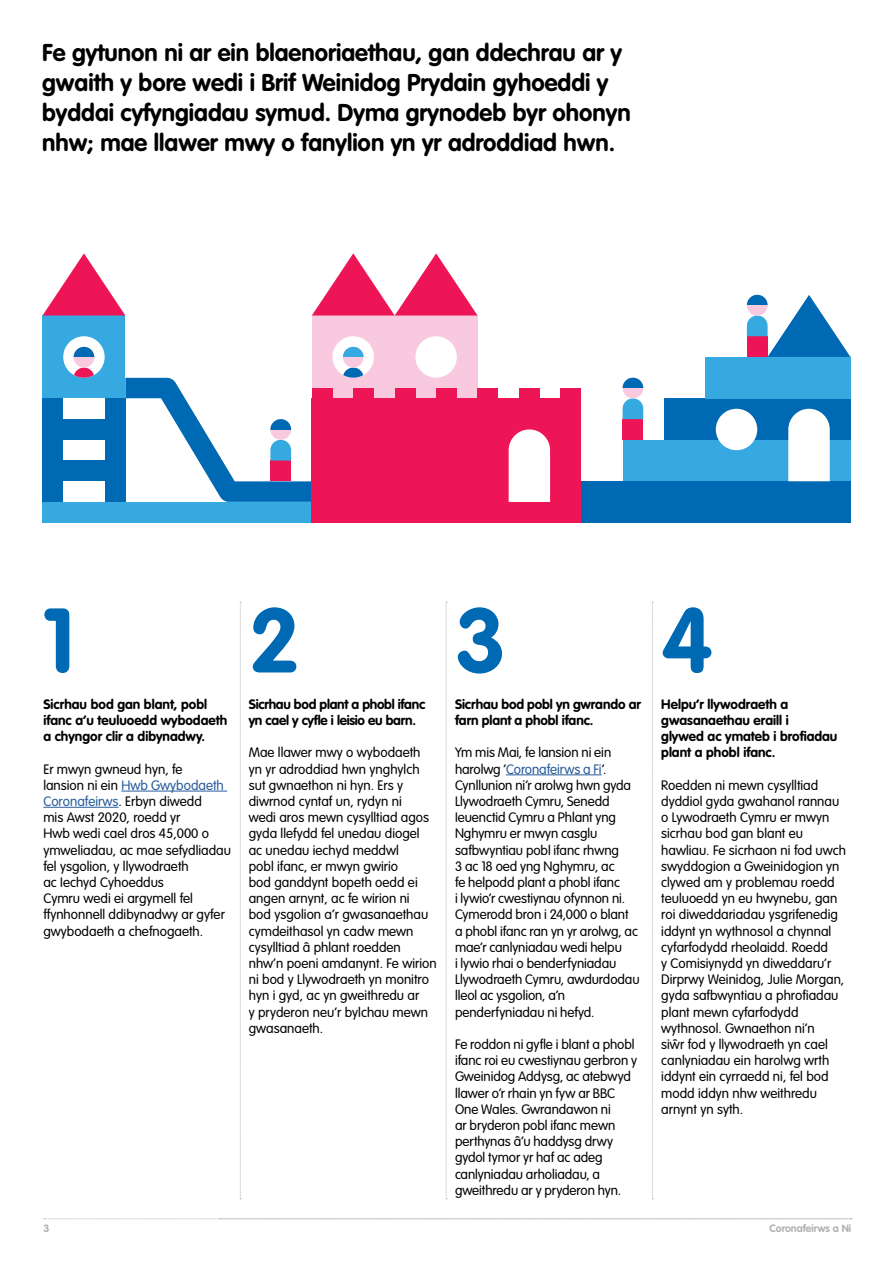
<style>
.page{position:relative;width:893px;height:1263px;background:#fff}
.page>*{position:absolute;margin:0;border:0;box-sizing:border-box;transform-origin:0 0}
.t1{font:700 90px "VAG Rounded";color:#0069b4}
.t2{font:700 24px/30px "VAG Rounded";color:#000}
.t3{font:300 13.5px/16.2px "VAG Rounded";color:#000}
.t4{font:700 13.5px/16.2px "VAG Rounded";color:#000}
.t5{font:700 13.5px/16.2px "VAG Rounded";letter-spacing:-.02em;color:#000}
.t6{font:700 10.5px "VAG Rounded";color:#b3b2b2}
.s1{color:#275b9b}
</style>
<div class="page">
<svg style="left:44px;top:1218px;width:808px;height:1px"></svg>
<hr style="left:121px;top:791px;width:106px;height:1px;background:#275b9b">
<hr style="left:43px;top:807px;width:75px;height:1px;background:#275b9b">
<hr style="left:506px;top:774px;width:96px;height:1px;background:#275b9b">
<div style="left:43px;top:502px;width:269px;height:21px;background:#36a9e1"></div>
<div style="left:43px;top:398px;width:20px;height:104px;background:#0069b4"></div>
<div style="left:105px;top:398px;width:20px;height:104px;background:#0069b4"></div>
<div style="left:53px;top:460px;width:62px;height:21px;background:#0069b4"></div>
<div style="left:53px;top:419px;width:62px;height:21px;background:#0069b4"></div>
<div style="left:43px;top:315px;width:82px;height:83px;background:#36a9e1"></div>
<div style="left:63px;top:336px;width:42px;height:42px;background:#fff;border-radius:50%"></div>
<svg style="left:43px;top:253px;width:82px;height:62px"></svg>
<svg style="left:125px;top:378px;width:187px;height:124px"></svg>
<div style="left:270px;top:419px;width:21px;height:21px;background:#f8c9df;border-radius:50%"></div>
<svg style="left:270px;top:419px;width:21px;height:10px"></svg>
<svg style="left:74px;top:368px;width:20px;height:10px"></svg>
<div style="left:74px;top:347px;width:20px;height:21px;background:#f8c9df;border-radius:50%"></div>
<div style="left:74px;top:347px;width:20px;height:10px;background:#0069b4"></div>
<div style="left:312px;top:315px;width:83px;height:83px;background:#f8c9df"></div>
<div style="left:333px;top:336px;width:41px;height:42px;background:#fff;border-radius:50%"></div>
<svg style="left:343px;top:368px;width:21px;height:10px"></svg>
<div style="left:343px;top:347px;width:21px;height:21px;background:#f8c9df;border-radius:50%"></div>
<svg style="left:343px;top:347px;width:21px;height:10px"></svg>
<div style="left:395px;top:315px;width:83px;height:83px;background:#f8c9df"></div>
<div style="left:415px;top:336px;width:42px;height:42px;background:#fff;border-radius:50%"></div>
<svg style="left:312px;top:253px;width:165px;height:62px"></svg>
<div style="left:312px;top:398px;width:269px;height:125px;background:#ed1556"></div>
<svg style="left:509px;top:429px;width:41px;height:73px;background:#fdeff3"></svg>
<div style="left:519px;top:388px;width:21px;height:10px;background:#ed1556"></div>
<div style="left:560px;top:388px;width:21px;height:10px;background:#ed1556"></div>
<div style="left:436px;top:388px;width:21px;height:10px;background:#ed1556"></div>
<div style="left:478px;top:388px;width:20px;height:10px;background:#ed1556"></div>
<div style="left:353px;top:388px;width:21px;height:10px;background:#ed1556"></div>
<div style="left:312px;top:388px;width:21px;height:10px;background:#ed1556"></div>
<div style="left:395px;top:388px;width:20px;height:10px;background:#ed1556"></div>
<div style="left:623px;top:419px;width:20px;height:21px;background:#ed1556"></div>
<svg style="left:623px;top:398px;width:20px;height:21px"></svg>
<div style="left:623px;top:378px;width:20px;height:20px;background:#f8c9df;border-radius:50%"></div>
<div style="left:623px;top:378px;width:20px;height:10px;background:#0069b4"></div>
<svg style="left:747px;top:295px;width:103px;height:62px"></svg>
<div style="left:664px;top:398px;width:186px;height:42px;background:#0069b4"></div>
<div style="left:705px;top:357px;width:145px;height:41px;background:#36a9e1"></div>
<div style="left:623px;top:440px;width:227px;height:41px;background:#36a9e1"></div>
<div style="left:581px;top:481px;width:269px;height:42px;background:#0069b4"></div>
<svg style="left:788px;top:409px;width:42px;height:72px;background:#edf4f9"></svg>
<div style="left:716px;top:409px;width:41px;height:41px;background:#fff;border-radius:50%"></div>
<svg style="left:240px;top:602px;width:1px;height:597px"></svg>
<svg style="left:446px;top:602px;width:1px;height:597px"></svg>
<svg style="left:652px;top:602px;width:1px;height:597px"></svg>
<h2 class="t2" style="left:42px;top:38px;width:590px">Fe gytunon ni ar ein blaenoriaethau, gan ddechrau ar y gwaith y bore wedi i Brif Weinidog Prydain gyhoeddi y byddai cyfyngiadau symud. Dyma grynodeb byr ohonyn nhw; mae llawer mwy o fanylion yn yr adroddiad hwn.</h2>
<h1 class="t1" style="left:42px;top:588px;width:35px">1</h1>
<h1 class="t1" style="left:249px;top:588px;width:53px">2</h1>
<h1 class="t1" style="left:455px;top:588px;width:53px">3</h1>
<h1 class="t1" style="left:661px;top:588px;width:53px">4</h1>
<p class="t4" style="left:43px;top:696px;width:185px">Sicrhau bod gan blant, pobl ifanc a’u teuluoedd wybodaeth a chyngor clir a dibynadwy.</p>
<p class="t3" style="left:43px;top:761px;width:189px">Er mwyn gwneud hyn, fe<br>lansion ni ein <span class="s1">Hwb Gwybodaeth<br>Coronafeirws</span>. Erbyn diwedd<br>mis Awst 2020, roedd yr<br>Hwb wedi cael dros 45,000 o ymweliadau, ac mae sefydliadau fel ysgolion, y llywodraeth<br>ac Iechyd Cyhoeddus<br>Cymru wedi ei argymell fel ffynhonnell ddibynadwy ar gyfer gwybodaeth a chefnogaeth.</p>
<p class="t5" style="left:249px;top:696px;width:178px">Sicrhau bod plant a phobl ifanc yn cael y cyfle i leisio eu barn.</p>
<p class="t3" style="left:249px;top:744px;width:189px">Mae llawer mwy o wybodaeth yn yr adroddiad hwn ynghylch sut gwnaethon ni hyn. Ers y diwrnod cyntaf un, rydyn ni<br>wedi aros mewn cysylltiad agos gyda llefydd fel unedau diogel<br>ac unedau iechyd meddwl<br>pobl ifanc, er mwyn gwirio<br>bod ganddynt bopeth oedd ei angen arnynt, ac fe wirion ni<br>bod ysgolion a’r gwasanaethau cymdeithasol yn cadw mewn cysylltiad â phlant roedden nhw’n poeni amdanynt. Fe wirion ni bod y Llywodraeth yn monitro hyn i gyd, ac yn gweithredu ar<br>y pryderon neu’r bylchau mewn gwasanaeth.</p>
<p class="t4" style="left:455px;top:696px;width:187px">Sicrhau bod pobl yn gwrando ar farn plant a phobl ifanc.</p>
<p class="t3" style="left:455px;top:744px;width:186px">Ym mis Mai, fe lansion ni ein harolwg ‘<span class="s1">Coronafeirws a Fi</span>’.<br>Cynllunion ni’r arolwg hwn gyda<br>Llywodraeth Cymru, Senedd<br>Ieuenctid Cymru a Phlant yng<br>Nghymru er mwyn casglu safbwyntiau pobl ifanc rhwng<br>3 ac 18 oed yng Nghymru, ac<br>fe helpodd plant a phobl ifanc<br>i lywio’r cwestiynau ofynnon ni.<br>Cymerodd bron i 24,000 o blant<br>a phobl ifanc ran yn yr arolwg, ac mae’r canlyniadau wedi helpu<br>i lywio rhai o benderfyniadau<br>Llywodraeth Cymru, awdurdodau lleol ac ysgolion, a’n penderfyniadau ni hefyd.</p>
<p class="t3" style="left:455px;top:1036px;width:184px">Fe roddon ni gyfle i blant a phobl ifanc roi eu cwestiynau gerbron y<br>Gweinidog Addysg, ac atebwyd llawer o’r rhain yn fyw ar BBC<br>One Wales. Gwrandawon ni<br>ar bryderon pobl ifanc mewn perthynas â’u haddysg drwy gydol tymor yr haf ac adeg canlyniadau arholiadau, a gweithredu ar y pryderon hyn.</p>
<p class="t4" style="left:661px;top:696px;width:178px">Helpu’r llywodraeth a gwasanaethau eraill i<br>glywed ac ymateb i brofiadau plant a phobl ifanc.</p>
<p class="t3" style="left:661px;top:777px;width:186px">Roedden ni mewn cysylltiad dyddiol gyda gwahanol rannau o Lywodraeth Cymru er mwyn sicrhau bod gan blant eu hawliau. Fe sicrhaon ni fod uwch swyddogion a Gweinidogion yn clywed am y problemau roedd teuluoedd yn eu hwynebu, gan roi diweddariadau ysgrifenedig iddynt yn wythnosol a chynnal cyfarfodydd rheolaidd. Roedd<br>y Comisiynydd yn diweddaru’r<br>Dirprwy Weinidog, Julie Morgan, gyda safbwyntiau a phrofiadau plant mewn cyfarfodydd wythnosol. Gwnaethon ni’n<br>siwˆ r fod y llywodraeth yn cael canlyniadau ein harolwg wrth iddynt ein cyrraedd ni, fel bod modd iddyn nhw weithredu arnynt yn syth.</p>
<p class="t6" style="left:43px;top:1222px;width:8px">3</p>
<p class="t6" style="left:769px;top:1222px;width:83px">Coronafeirws a Ni</p>
</div>
